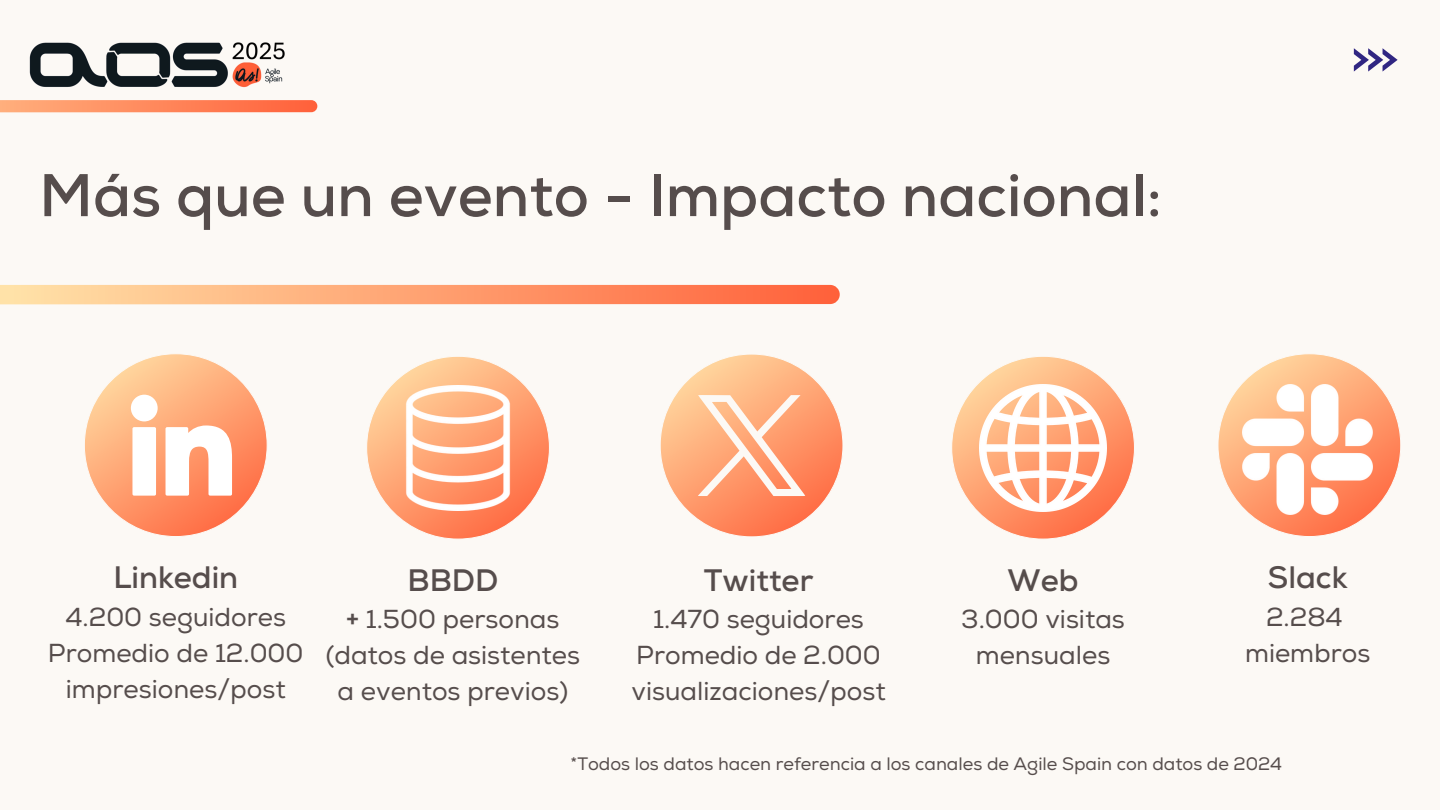
<style>
.page{position:relative;width:1440px;height:810px;background:#fcf9f5}
.page>*{position:absolute;margin:0;border:0;box-sizing:border-box;transform-origin:0 0}
.t1{font:700 60px "Nexa";color:#564d4c}
.t2{font:700 31px "Nexa";color:#564d4c}
.t3{font:26px/36px "Nexa";color:#564d4c;text-align:center}
.t4{font:18px "Nexa";color:#564d4c}
.s1{font-weight:700}
</style>
<div class="page">
<svg style="left:0;top:285px;width:840px;height:19px;background:#fea272"></svg>
<svg style="left:660px;top:354px;width:183px;height:183px"></svg>
<svg style="left:1354px;top:48px;width:44px;height:23px"></svg>
<svg style="left:0;top:100px;width:317px;height:12px;background:#fe895d"></svg>
<svg style="left:85px;top:354px;width:182px;height:183px"></svg>
<svg style="left:367px;top:356px;width:183px;height:183px"></svg>
<img style="left:396px;top:386px;width:124px;height:124px">
<svg style="left:952px;top:356px;width:183px;height:183px"></svg>
<img style="left:980px;top:385px;width:127px;height:126px">
<svg style="left:1218px;top:354px;width:183px;height:183px"></svg>
<img style="left:1242px;top:384px;width:131px;height:131px">
<img style="left:29px;top:42px;width:256px;height:46px">
<p class="t1" style="left:39px;top:160px;width:1124px">Más que un evento - Impacto nacional:</p>
<p class="t2" style="left:113px;top:559px;width:126px">Linkedin</p>
<p class="t3" style="left:48px;top:600px;width:257px">4.200 seguidores<br>Promedio de 12.000 impresiones/post</p>
<h1 class="t2" style="left:407px;top:562px;width:92px">BBDD</h1>
<h1 class="t3" style="left:326px;top:602px;width:256px"><span class="s1">+</span> 1.500 personas (datos de asistentes a eventos previos)</h1>
<p class="t2" style="left:704px;top:562px;width:111px">Twitter</p>
<p class="t3" style="left:631px;top:602px;width:256px">1.470 seguidores<br>Promedio de 2.000 visualizaciones/post</p>
<p class="t2" style="left:1008px;top:562px;width:73px">Web</p>
<p class="t3" style="left:961px;top:602px;width:165px">3.000 visitas mensuales</p>
<p class="t2" style="left:1268px;top:559px;width:81px">Slack</p>
<p class="t3" style="left:1245px;top:600px;width:127px">2.284 miembros</p>
<p class="t4" style="left:571px;top:753px;width:713px">*Todos los datos hacen referencia a los canales de Agile Spain con datos de 2024</p>
</div>
